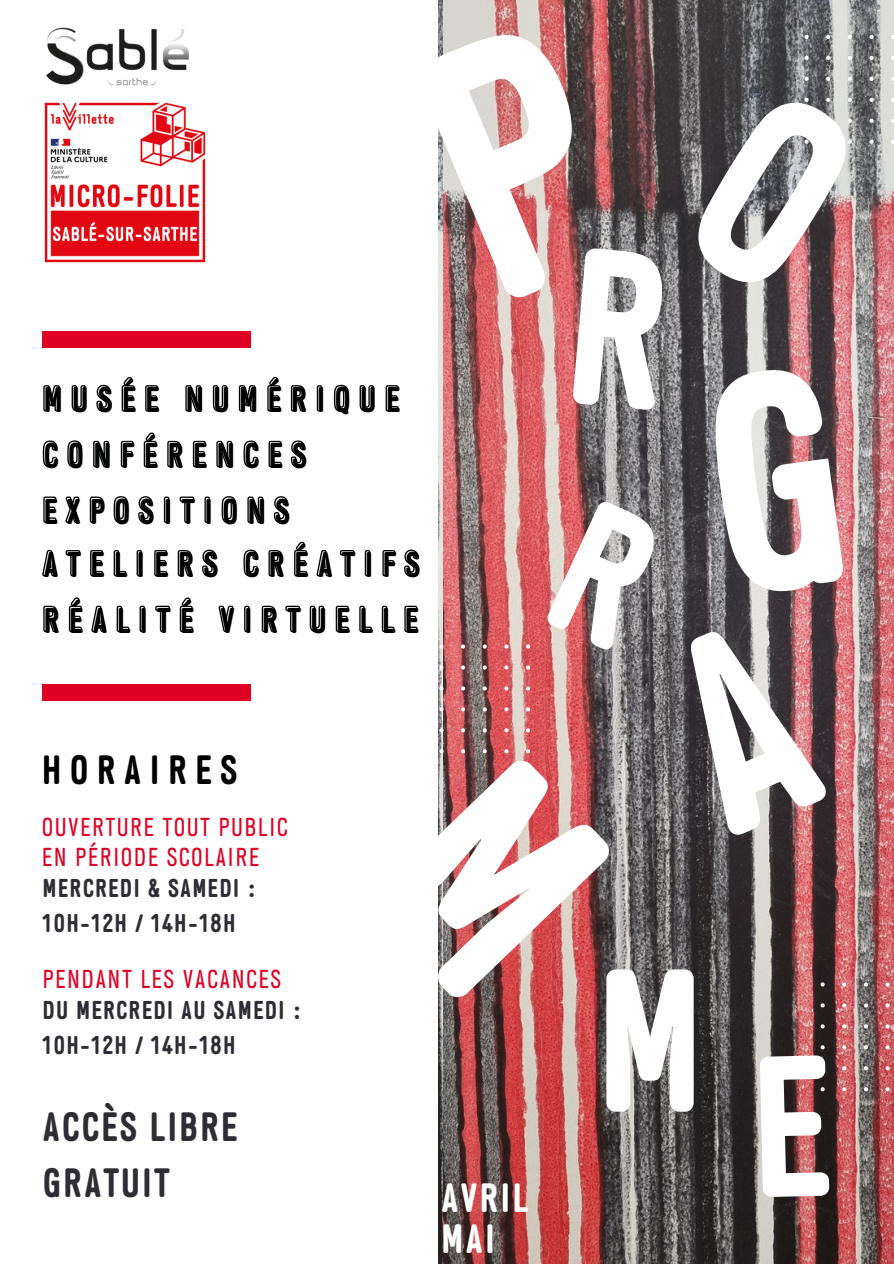
<style>
.page{position:relative;width:894px;height:1264px;background:#fff}
.page>*{position:absolute;margin:0;border:0;box-sizing:border-box;transform-origin:0 0}
.t1{font:700 201.3px "Generika";color:#fff}
.t2{font:700 40.65px "Generika";letter-spacing:.045em;color:#2e2d36}
.t3{font:700 40.65px "Generika";letter-spacing:.2em;color:#000}
.t4{font:700 40.65px/41.7px "Generika";letter-spacing:.045em;color:#fff}
.t5{font:700 35.55px/53.4px "Generika";letter-spacing:.25em;color:#000}
.t6{font:700 35.55px "Generika";letter-spacing:.25em;color:#040606}
.t7{font:700 25.65px/34.8px "Generika";letter-spacing:.045em;color:#2e2d36}
.t8{font:25.65px "Generika";letter-spacing:.055em;color:#df0024}
</style>
<div class="page">
<img style="left:443px;top:0;width:450px;height:1263px">
<svg style="left:438px;top:644px;width:92px;height:108px;background:#ba7575"></svg>
<div style="left:42px;top:332px;width:208px;height:16px;background:#df0024"></div>
<div style="left:42px;top:684px;width:208px;height:16px;background:#df0024"></div>
<img style="left:44px;top:102px;width:162px;height:161px">
<img style="left:46px;top:27px;width:143px;height:59px">
<svg style="left:42px;top:376px;width:377px;height:257px"></svg>
<img style="left:438px;top:752px;width:178px;height:250px">
<svg style="left:438px;top:14px;width:192px;height:288px;background:#c89f9d"></svg>
<svg style="left:759px;top:982px;width:134px;height:215px;background:#865959"></svg>
<img style="left:544px;top:35px;width:349px;height:803px">
<h3 class="t5" style="left:43px;top:376px;width:358px">MUSÉE NUMÉRIQUE</h3>
<h3 class="t6" style="left:43px;top:441px;width:265px">CONFÉRENCES</h3>
<h3 class="t5" style="left:43px;top:487px;width:378px">EXPOSITIONS<br>ATELIERS CRÉATIFS</h3>
<h3 class="t5" style="left:43px;top:596px;width:377px">RÉALITÉ VIRTUELLE</h3>
<p class="t3" style="left:42px;top:752px;width:197px">HORAIRES</p>
<p class="t8" style="left:42px;top:816px;width:247px">OUVERTURE TOUT PUBLIC</p>
<p class="t8" style="left:42px;top:846px;width:219px">EN PÉRIODE SCOLAIRE</p>
<p class="t7" style="left:43px;top:873px;width:215px">MERCREDI &amp; SAMEDI :<br>10H-12H / 14H-18H</p>
<p class="t8" style="left:43px;top:968px;width:240px">PENDANT LES VACANCES</p>
<p class="t7" style="left:43px;top:995px;width:261px">DU MERCREDI AU SAMEDI :<br>10H-12H / 14H-18H</p>
<p class="t2" style="left:43px;top:1109px;width:196px">ACCÈS LIBRE</p>
<p class="t2" style="left:43px;top:1165px;width:129px">GRATUIT</p>
<p class="t4" style="left:441px;top:1179px;width:88px">AVRIL<br>MAI</p>
<p class="t1" style="left:594px;top:956px;width:113px">M</p>
</div>
